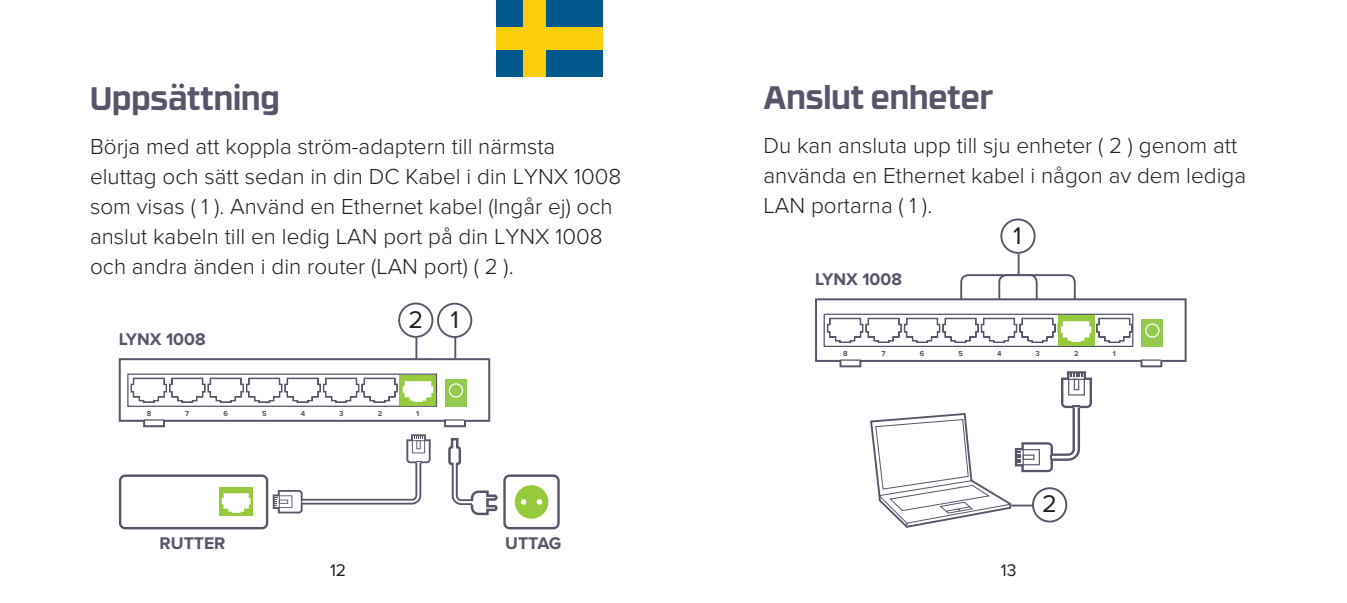
<style>
.page{position:relative;width:1347px;height:603px;background:#fff}
.page>*{position:absolute;margin:0;border:0;box-sizing:border-box;transform-origin:0 0}
.t1{font:700 32.5px "RB No 3.1";color:#575569;scale:.95 1}
.t2{font:25px "Proxima Nova";color:#231f20}
.t3{font:300 22.5px/30px "Proxima Nova";color:#231f20}
.t4{font:700 17.5px "Proxima Nova";color:#575569}
.t5{font:17.5px "Proxima Nova";color:#231f20}
.t6{font:700 7.5px "Proxima Nova";color:#575569}
</style>
<div class="page">
<div style="left:496px;top:0;width:106px;height:77px;background:#01588d"></div>
<div style="left:496px;top:27px;width:106px;height:22px;background:#fccd0a"></div>
<div style="left:523px;top:0;width:22px;height:77px;background:#fccd0a"></div>
<hr style="left:454px;top:337px;width:2px;height:21px;background:#575569">
<div style="left:437px;top:302px;width:35px;height:36px;border:2px solid #575569;border-radius:50%"></div>
<hr style="left:415px;top:337px;width:2px;height:21px;background:#575569">
<div style="left:398px;top:302px;width:35px;height:35px;border:2px solid #575569;border-radius:50%"></div>
<svg style="left:119px;top:434px;width:311px;height:95px"></svg>
<svg style="left:448px;top:437px;width:111px;height:92px"></svg>
<svg style="left:119px;top:358px;width:371px;height:69px"></svg>
<hr style="left:1017px;top:253px;width:2px;height:21px;background:#575569">
<div style="left:1000px;top:218px;width:35px;height:35px;border:2px solid #575569;border-radius:50%"></div>
<svg style="left:815px;top:273px;width:371px;height:255px"></svg>
<h1 class="t1" style="left:90px;top:72px;width:201px">Uppsättning</h1>
<p class="t3" style="left:90px;top:131px;width:533px">Börja med att koppla ström-adaptern till närmsta eluttag och sätt sedan in din DC Kabel i din LYNX 1008 som visas ( 1 ). Använd en Ethernet kabel (Ingår ej) och anslut kabeln till en ledig LAN port på din LYNX 1008 och andra änden i din router (LAN port) ( 2 ).</p>
<p class="t4" style="left:119px;top:329px;width:88px">LYNX 1008</p>
<p class="t2" style="left:408px;top:305px;width:52px">2 1</p>
<p class="t6" style="left:147px;top:409px;width:6px">8</p>
<p class="t6" style="left:185px;top:409px;width:6px">7</p>
<p class="t6" style="left:223px;top:409px;width:6px">6</p>
<p class="t6" style="left:262px;top:409px;width:6px">5</p>
<p class="t6" style="left:301px;top:409px;width:6px">4</p>
<p class="t6" style="left:339px;top:409px;width:6px">3</p>
<p class="t6" style="left:378px;top:409px;width:6px">2</p>
<p class="t6" style="left:416px;top:409px;width:5px">1</p>
<p class="t4" style="left:160px;top:533px;width:67px">RUTTER</p>
<p class="t4" style="left:505px;top:533px;width:58px">UTTAG</p>
<p class="t5" style="left:330px;top:560px;width:18px">12</p>
<h1 class="t1" style="left:763px;top:72px;width:243px">Anslut enheter</h1>
<p class="t3" style="left:763px;top:131px;width:484px">Du kan ansluta upp till sju enheter ( 2 ) genom att använda en Ethernet kabel i någon av dem lediga<br>LAN portarna ( 1 ).</p>
<p class="t4" style="left:815px;top:269px;width:88px">LYNX 1008</p>
<p class="t2" style="left:1013px;top:221px;width:10px">1</p>
<p class="t6" style="left:843px;top:349px;width:6px">8</p>
<p class="t6" style="left:881px;top:349px;width:6px">7</p>
<p class="t6" style="left:919px;top:349px;width:6px">6</p>
<p class="t6" style="left:958px;top:349px;width:6px">5</p>
<p class="t6" style="left:997px;top:349px;width:6px">4</p>
<p class="t6" style="left:1035px;top:349px;width:6px">3</p>
<p class="t6" style="left:1074px;top:349px;width:6px">2</p>
<p class="t6" style="left:1112px;top:349px;width:5px">1</p>
<p class="t5" style="left:1001px;top:560px;width:17px">13</p>
<p class="t2" style="left:1042px;top:489px;width:16px">2</p>
</div>
